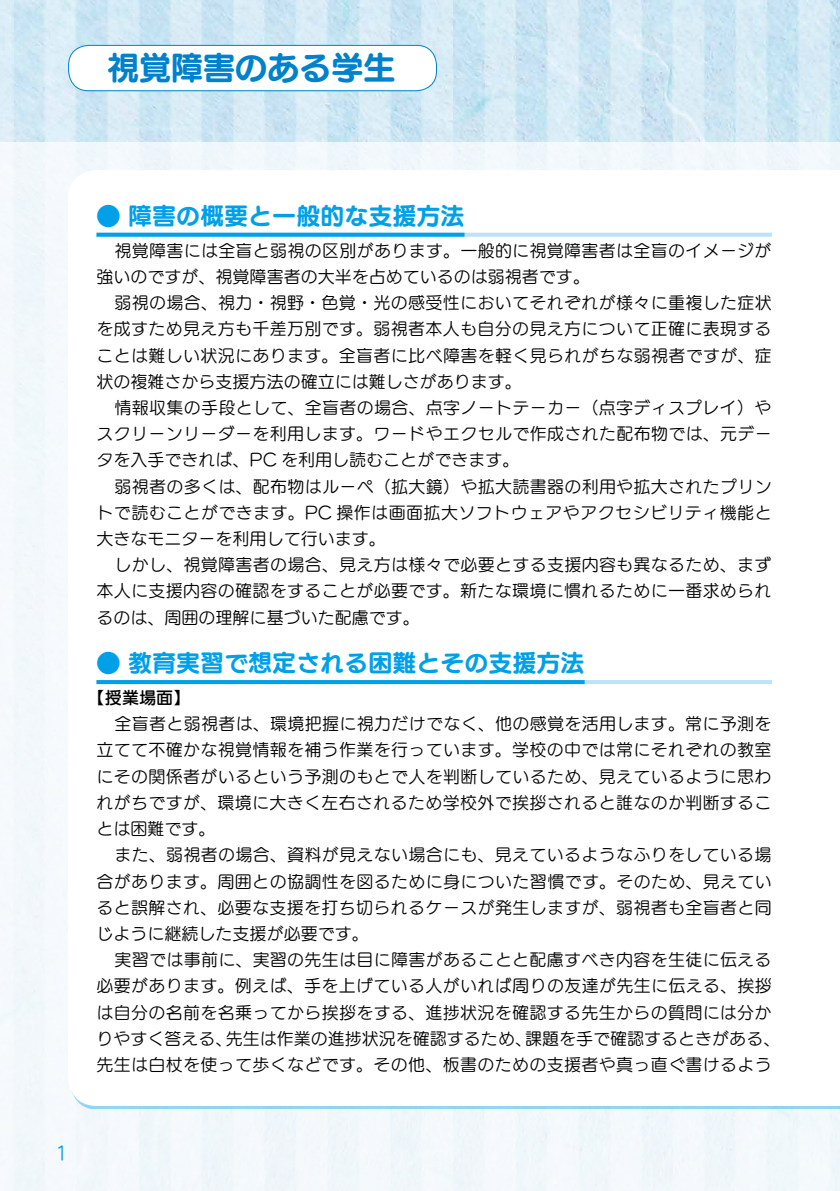
<style>
.page{position:relative;width:840px;height:1191px;background:#fff}
.page>*{position:absolute;margin:0;border:0;box-sizing:border-box;transform-origin:0 0}
.t1{font:32px "UD Marugo Large Pr 6 N B";color:#0081cc}
.t2{font:24px "UD Marugo Small Pr 6 N B";color:#00a0e9}
.t3{font:18.4px "UD Marugo Small Pr 6 N M";color:#00a0e9}
.t4{font:17px/26.2px "UD Marugo Small Pr 6 N M";letter-spacing:.02em;color:#000;text-align:justify}
.t5{font:17px "UD Marugo Small Pr 6 N DB";color:#000}
</style>
<div class="page">
<img style="left:0;top:0;width:839px;height:142px">
<div style="left:0;top:142px;width:839px;height:1049px;background:#f3f8fb"></div>
<div style="left:68px;top:171px;width:771px;height:935px;background:#fff"></div>
<div style="left:69px;top:45px;width:367px;height:46px;background:#fff;border-radius:20px"></div>
<div style="left:68px;top:45px;width:369px;height:46px;border:1px solid #0081cc;border-radius:20px"></div>
<svg style="left:464px;top:233px;width:307px;height:4px"></svg>
<svg style="left:96px;top:233px;width:368px;height:4px"></svg>
<hr style="left:96px;top:680px;width:675px;height:4px;background:#bae3f9">
<svg style="left:96px;top:680px;width:488px;height:4px;background:#03a1e9"></svg>
<h1 class="t1" style="left:107px;top:50px;width:289px">視覚障害のある学生</h1>
<p class="t3" style="left:55px;top:1143px;width:15px">1</p>
<h2 class="t2" style="left:96px;top:202px;width:369px">● 障害の概要と一般的な支援方法</h2>
<p class="t4" style="left:96px;top:238px;width:676px;text-indent:18px">視覚障害には全盲と弱視の区別があります。一般的に視覚障害者は全盲のイメージが強いのですが、視覚障害者の大半を占めているのは弱視者です。</p>
<p class="t4" style="left:96px;top:290px;width:676px;text-indent:18px">弱視の場合、視力・視野・色覚・光の感受性においてそれぞれが様々に重複した症状を成すため見え方も千差万別です。弱視者本人も自分の見え方について正確に表現することは難しい状況にあります。全盲者に比べ障害を軽く見られがちな弱視者ですが、症状の複雑さから支援方法の確立には難しさがあります。</p>
<p class="t4" style="left:96px;top:395px;width:676px;text-indent:18px">情報収集の手段として、全盲者の場合、点字ノートテーカー（点字ディスプレイ）やスクリーンリーダーを利用します。ワードやエクセルで作成された配布物では、元データを入手できれば、PC を利用し読むことができます。</p>
<p class="t4" style="left:96px;top:473px;width:676px;text-indent:18px">弱視者の多くは、配布物はルーペ（拡大鏡）や拡大読書器の利用や拡大されたプリントで読むことができます。PC 操作は画面拡大ソフトウェアやアクセシビリティ機能と大きなモニターを利用して行います。</p>
<p class="t4" style="left:96px;top:552px;width:676px;text-indent:18px">しかし、視覚障害者の場合、見え方は様々で必要とする支援内容も異なるため、まず本人に支援内容の確認をすることが必要です。新たな環境に慣れるために一番求められるのは、周囲の理解に基づいた配慮です。　</p>
<h2 class="t2" style="left:96px;top:649px;width:489px">● 教育実習で想定される困難とその支援方法</h2>
<p class="t5" style="left:88px;top:688px;width:103px">【授業場面】</p>
<p class="t4" style="left:96px;top:711px;width:676px;text-indent:18px">全盲者と弱視者は、環境把握に視力だけでなく、他の感覚を活用します。常に予測を立てて不確かな視覚情報を補う作業を行っています。学校の中では常にそれぞれの教室にその関係者がいるという予測のもとで人を判断しているため、見えているように思われがちですが、環境に大きく左右されるため学校外で挨拶されると誰なのか判断することは困難です。</p>
<p class="t4" style="left:96px;top:842px;width:676px;text-indent:18px">また、弱視者の場合、資料が見えない場合にも、見えているようなふりをしている場合があります。周囲との協調性を図るために身についた習慣です。そのため、見えていると誤解され、必要な支援を打ち切られるケースが発生しますが、弱視者も全盲者と同じように継続した支援が必要です。</p>
<p class="t4" style="left:96px;top:947px;width:685px;text-align:center">実習では事前に、実習の先生は目に障害があることと配慮すべき内容を生徒に伝える<br>必要があります。例えば、手を上げている人がいれば周りの友達が先生に伝える、挨拶は自分の名前を名乗ってから挨拶をする、進捗状況を確認する先生からの質問には分かりやすく答える、先生は作業の進捗状況を確認するため、課題を手で確認するときがある、先生は白杖を使って歩くなどです。その他、板書のための支援者や真っ直ぐ書けるよう</p>
</div>
